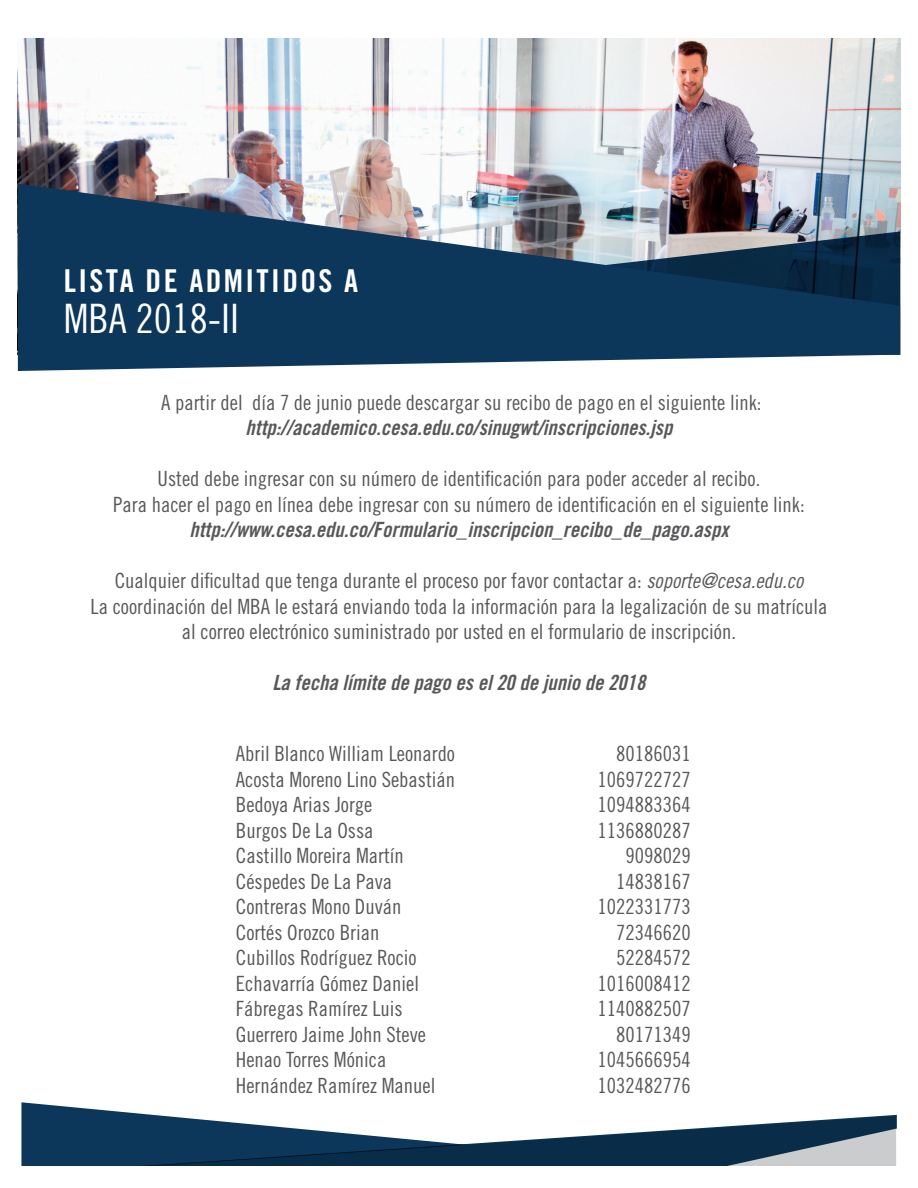
<style>
.page{position:relative;width:918px;height:1188px;background:#fff}
.page>*{position:absolute;margin:0;border:0;box-sizing:border-box;transform-origin:0 0}
.t1{font:40.5px "Trade Gothic LT Std Cn 18";color:#fff}
.t2{font:31.5px "Trade Gothic LT Std Bd Cn 20";letter-spacing:.075em;color:#fff}
.titulo_2{font:21px "Trade Gothic LT Std Cn 18";color:#57585a}
.titulo_2-2{font:21px "Trade Gothic LT Std Bd Cn 20 Obl";color:#57585a}
.s1{font-family:"Trade Gothic LT Std Cn 18 Obl"}
</style>
<div class="page">
<img style="left:18px;top:38px;width:882px;height:146px">
<svg style="left:21px;top:1102px;width:133px;height:13px"></svg>
<svg style="left:21px;top:1115px;width:876px;height:51px"></svg>
<svg style="left:18px;top:184px;width:882px;height:187px;fill:#0c375b"></svg>
<h2 class="t2" style="left:64px;top:262px;width:296px">LISTA DE ADMITIDOS A</h2>
<h1 class="t1" style="left:64px;top:294px;width:177px">MBA 2018-II</h1>
<p class="titulo_2" style="left:161px;top:390px;width:602px">A partir del día 7 de junio puede descargar su recibo de pago en el siguiente link:</p>
<p class="titulo_2-2" style="left:246px;top:415px;width:428px">http://academico.cesa.edu.co/sinugwt/inscripciones.jsp</p>
<p class="titulo_2" style="left:158px;top:466px;width:604px">Usted debe ingresar con su número de identificación para poder acceder al recibo.</p>
<p class="titulo_2" style="left:113px;top:492px;width:693px">Para hacer el pago en línea debe ingresar con su número de identificación en el siguiente link:</p>
<p class="titulo_2-2" style="left:189px;top:517px;width:541px">http://www.cesa.edu.co/Formulario_inscripcion_recibo_de_pago.aspx</p>
<p class="titulo_2" style="left:115px;top:568px;width:690px">Cualquier dificultad que tenga durante el proceso por favor contactar a: <span class="s1">soporte@cesa.edu.co</span></p>
<p class="titulo_2" style="left:91px;top:594px;width:738px">La coordinación del MBA le estará enviando toda la información para la legalización de su matrícula</p>
<p class="titulo_2" style="left:182px;top:619px;width:556px">al correo electrónico suministrado por usted en el formulario de inscripción.</p>
<p class="titulo_2-2" style="left:272px;top:670px;width:375px">La fecha límite de pago es el 20 de junio de 2018</p>
<p class="titulo_2" style="left:236px;top:741px;width:221px">Abril Blanco William Leonardo</p>
<p class="titulo_2" style="left:236px;top:767px;width:221px">Acosta Moreno Lino Sebastián</p>
<p class="titulo_2" style="left:236px;top:792px;width:138px">Bedoya Arias Jorge</p>
<p class="titulo_2" style="left:236px;top:818px;width:139px">Burgos De La Ossa</p>
<p class="titulo_2" style="left:236px;top:843px;width:169px">Castillo Moreira Martín</p>
<p class="titulo_2" style="left:236px;top:869px;width:158px">Céspedes De La Pava</p>
<p class="titulo_2" style="left:236px;top:894px;width:167px">Contreras Mono Duván</p>
<p class="titulo_2" style="left:236px;top:920px;width:145px">Cortés Orozco Brian</p>
<p class="titulo_2" style="left:236px;top:945px;width:182px">Cubillos Rodríguez Rocio</p>
<p class="titulo_2" style="left:236px;top:971px;width:185px">Echavarría Gómez Daniel</p>
<p class="titulo_2" style="left:236px;top:996px;width:168px">Fábregas Ramírez Luis</p>
<p class="titulo_2" style="left:236px;top:1022px;width:192px">Guerrero Jaime John Steve</p>
<p class="titulo_2" style="left:236px;top:1047px;width:152px">Henao Torres Mónica</p>
<p class="titulo_2" style="left:236px;top:1073px;width:201px">Hernández Ramírez Manuel</p>
<p class="titulo_2" style="left:616px;top:741px;width:76px">80186031</p>
<p class="titulo_2" style="left:598px;top:767px;width:95px">1069722727</p>
<p class="titulo_2" style="left:598px;top:792px;width:95px">1094883364</p>
<p class="titulo_2" style="left:598px;top:818px;width:95px">1136880287</p>
<p class="titulo_2" style="left:626px;top:843px;width:67px">9098029</p>
<p class="titulo_2" style="left:616px;top:869px;width:76px">14838167</p>
<p class="titulo_2" style="left:598px;top:894px;width:95px">1022331773</p>
<p class="titulo_2" style="left:616px;top:920px;width:76px">72346620</p>
<p class="titulo_2" style="left:616px;top:945px;width:76px">52284572</p>
<p class="titulo_2" style="left:598px;top:971px;width:95px">1016008412</p>
<p class="titulo_2" style="left:598px;top:996px;width:95px">1140882507</p>
<p class="titulo_2" style="left:616px;top:1022px;width:76px">80171349</p>
<p class="titulo_2" style="left:598px;top:1047px;width:95px">1045666954</p>
<p class="titulo_2" style="left:598px;top:1073px;width:95px">1032482776</p>
</div>
